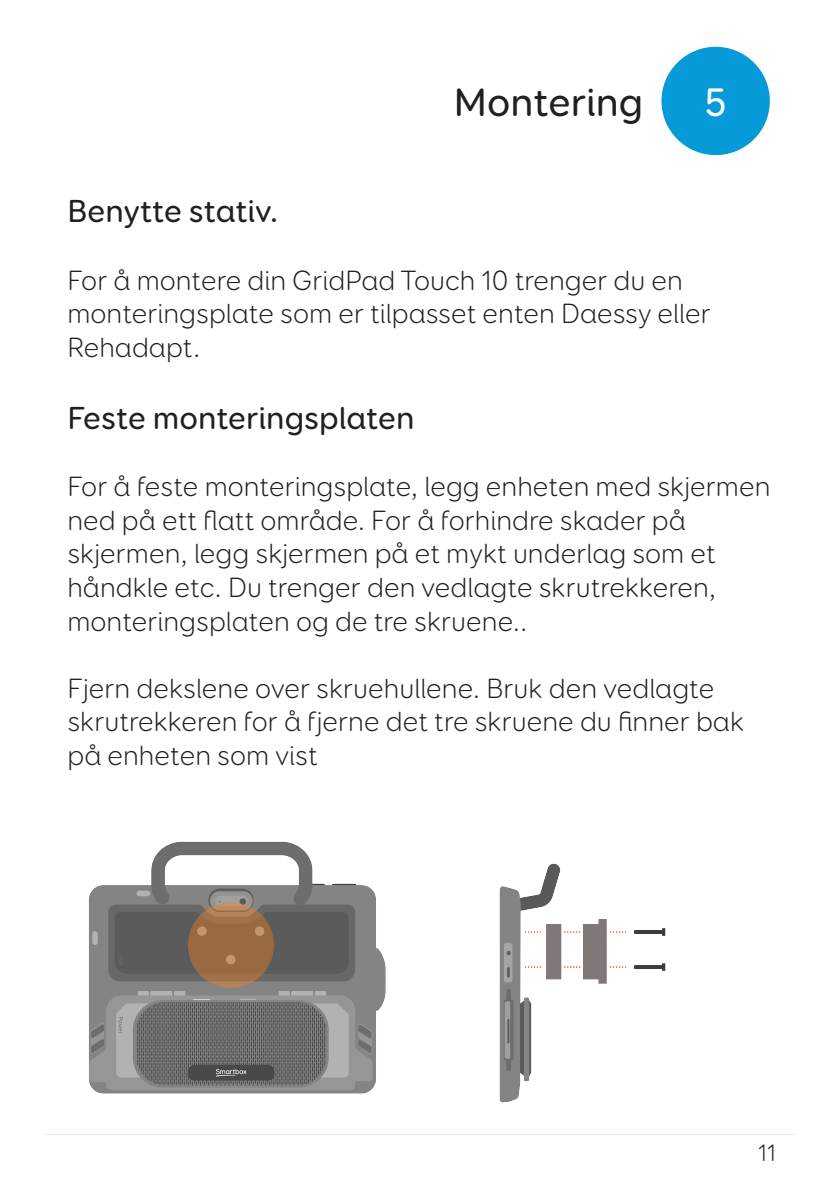
<style>
.page{position:relative;width:840px;height:1191px;background:#fff}
.page>*{position:absolute;margin:0;border:0;box-sizing:border-box;transform-origin:0 0}
.Page___section_headi{font:500 40px "Booster Next FY";color:#231f20}
.t1{font:500 40px "Booster Next FY";color:#fff}
.t2{font:500 32px "Booster Next FY";color:#231f20}
.t3{font:300 28px/33.6px "Booster Next FY";color:#231f20}
.t4{font:300 24px "Booster Next FY";color:#231f20}
</style>
<div class="page">
<hr style="left:45px;top:1133px;width:749px;height:1px;background:#e6e7e9">
<div style="left:661px;top:47px;width:108px;height:108px;background:#069ad9;border-radius:50%"></div>
<img style="left:89px;top:841px;width:297px;height:253px">
<svg style="left:188px;top:902px;width:86px;height:86px;background:#9e7048"></svg>
<img style="left:499px;top:863px;width:167px;height:240px">
<p class="t2" style="left:67px;top:192px;width:213px">Benytte stativ.</p>
<p class="Page___section_headi" style="left:453px;top:77px;width:191px">Montering</p>
<p class="t1" style="left:703px;top:77px;width:24px">5</p>
<p class="t3" style="left:67px;top:263px;width:644px">For å montere din GridPad Touch 10 trenger du en monteringsplate som er tilpasset enten Daessy eller<br>Rehadapt.</p>
<p class="t2" style="left:67px;top:398px;width:348px">Feste monteringsplaten</p>
<p class="t3" style="left:67px;top:469px;width:704px">For å feste monteringsplate, legg enheten med skjermen ned på ett flatt område. For å forhindre skader på skjermen, legg skjermen på et mykt underlag som et håndkle etc. Du trenger den vedlagte skrutrekkeren, monteringsplaten og de tre skruene..</p>
<p class="t3" style="left:67px;top:671px;width:677px">Fjern dekslene over skruehullene. Bruk den vedlagte skrutrekkeren for å fjerne det tre skruene du finner bak på enheten som vist</p>
<p class="t4" style="left:757px;top:1138px;width:19px">11</p>
</div>
